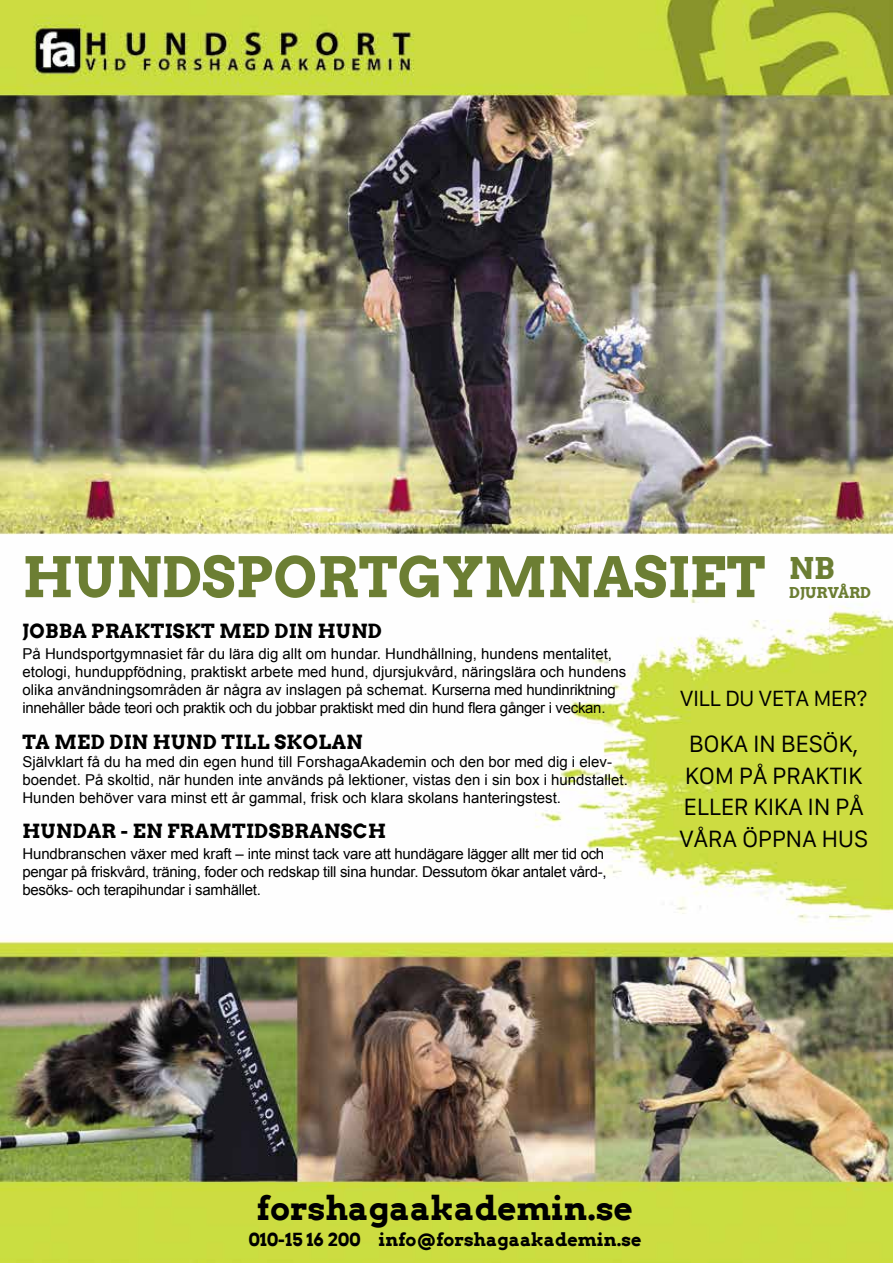
<style>
.page{position:relative;width:893px;height:1263px;background:#fff}
.page>*{position:absolute;margin:0;border:0;box-sizing:border-box;transform-origin:0 0}
.t1{font:700 55.5px "Arvo";color:#6c7e33}
.t2{font:700 33px "Arvo";color:#000}
.t3{font:700 30px "Arvo";color:#6c7e33}
.t4{font:22.5px/31.5px "Galvji";letter-spacing:-.02em;color:#000;text-align:center}
.t5{font:21px "Galvji";letter-spacing:-.03em;color:#000}
.t6{font:700 19.5px "Arvo";letter-spacing:.02em;color:#000}
.t7{font:700 18px "Arvo";color:#000}
.t8{font:15px/18px "Arial";color:#000}
.t9{font:15px/18px "Arial";letter-spacing:-.02em;color:#000}
.t10{font:700 15px "Arvo";color:#6c7e33}
</style>
<div class="page">
<img style="left:0;top:0;width:893px;height:1263px">
<h1 class="t1" style="left:22px;top:542px;width:744px">HUNDSPORTGYMNASIET</h1>
<h3 class="t6" style="left:22px;top:619px;width:361px">JOBBA PRAKTISKT MED DIN HUND</h3>
<p class="t8" style="left:22px;top:645px;width:605px">På Hundsportgymnasiet får du lära dig allt om hundar. Hundhållning, hundens mentalitet, etologi, hunduppfödning, praktiskt arbete med hund, djursjukvård, näringslära och hundens olika användningsområden är några av inslagen på schemat. Kurserna med hundinriktning innehåller både teori och praktik och du jobbar praktiskt med din hund flera gånger i veckan.</p>
<h3 class="t6" style="left:22px;top:729px;width:341px">TA MED DIN HUND TILL SKOLAN</h3>
<p class="t8" style="left:22px;top:752px;width:607px">Självklart få du ha med din egen hund till ForshagaAkademin och den bor med dig i elev&shy;boendet. På skoltid, när hunden inte används på lektioner, vistas den i sin box i hundstallet.<br>Hunden behöver vara minst ett år gammal, frisk och klara skolans hanteringstest.</p>
<h3 class="t6" style="left:22px;top:819px;width:365px">HUNDAR - EN FRAMTIDSBRANSCH</h3>
<p class="t9" style="left:22px;top:845px;width:586px">Hundbranschen växer med kraft – inte minst tack vare att hundägare lägger allt mer tid och pengar på friskvård, träning, foder och redskap till sina hundar. Dessutom ökar antalet vård-, besöks- och terapihundar i samhället.</p>
<h3 class="t3" style="left:789px;top:549px;width:47px">NB</h3>
<p class="t10" style="left:789px;top:583px;width:83px">DJURVÅRD</p>
<h3 class="t5" style="left:680px;top:686px;width:189px">VILL DU VETA MER?</h3>
<h3 class="t4" style="left:679px;top:729px;width:191px">BOKA IN BESÖK,<br>KOM PÅ PRAKTIK<br>ELLER KIKA IN PÅ<br>VÅRA ÖPPNA HUS</h3>
<h2 class="t2" style="left:257px;top:1187px;width:377px">forshagaakademin.se</h2>
<p class="t7" style="left:248px;top:1228px;width:395px">010-15 16 200 info@forshagaakademin.se</p>
</div>
